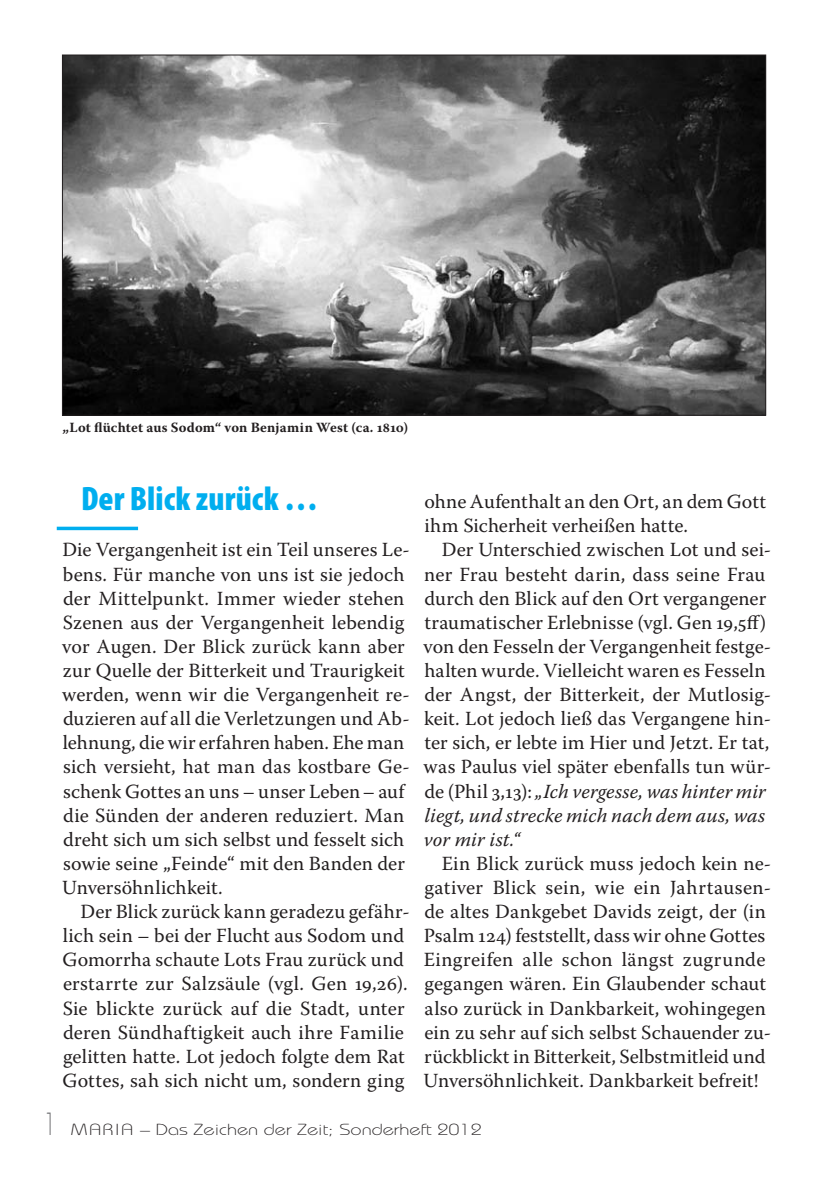
<style>
.page{position:relative;width:823px;height:1191px;background:#fff}
.page>*{position:absolute;margin:0;border:0;box-sizing:border-box;transform-origin:0 0}
.t1{font:900 condensed 34px "Myriad Pro";letter-spacing:.005em;color:#00aeef}
.t2{font:20px/24.2px "Warnock Pro";letter-spacing:.005em;color:#231f20}
.t3{font:300 16px "Bauhaus";color:#231f20;scale:1.25 1}
.t4{font:700 14px "Warnock Pro";letter-spacing:.015em;color:#231f20}
.s1{font-style:italic}
.s2{font-size:32px;color:#6c6d70}
</style>
<div class="page">
<svg style="left:57px;top:526px;width:81px;height:4px"></svg>
<img style="left:64px;top:56px;width:699px;height:358px">
<p class="t4" style="left:62px;top:419px;width:347px">„Lot flüchtet aus Sodom“ von Benjamin West (ca. 1810)</p>
<h1 class="t1" style="left:81px;top:479px;width:238px">Der Blick zurück …</h1>
<p class="t2" style="left:62px;top:537px;width:349px">Die Vergangenheit ist ein Teil unseres Le&shy;bens. Für manche von uns ist sie jedoch der Mittelpunkt. Immer wieder stehen Szenen aus der Vergangenheit lebendig vor Augen. Der Blick zurück kann aber zur Quelle der Bitterkeit und Traurigkeit werden, wenn wir die Vergangenheit re&shy;duzieren auf all die Verletzungen und Ab&shy;lehnung, die wir erfahren haben. Ehe man sich versieht, hat man das kostbare Ge&shy;schenk Gottes an uns – unser Leben– auf die Sünden der anderen reduziert. Man dreht sich um sich selbst und fesselt sich sowie seine „Feinde“ mit den Banden der Unversöhnlichkeit.</p>
<p class="t2" style="left:63px;top:899px;width:348px;text-indent:18px">Der Blick zurück kann geradezu gefähr&shy;lich sein – bei der Flucht aus Sodom und Gomorrha schaute Lots Frau zurück und erstarrte zur Salzsäule (vgl. Gen 19,26).<br>Sie blickte zurück auf die Stadt, unter deren Sündhaftigkeit auch ihre Familie gelitten hatte. Lot jedoch folgte dem Rat Gottes, sah sich nicht um, sondern ging</p>
<p class="t2" style="left:424px;top:489px;width:343px">ohne Aufenthalt an den Ort, an dem Gott ihm Sicherheit verheißen hatte.</p>
<p class="t2" style="left:423px;top:537px;width:349px;text-indent:18px">Der Unterschied zwischen Lot und sei&shy;ner Frau besteht darin, dass seine Frau durch den Blick auf den Ort vergangener traumatischer Erlebnisse (vgl. Gen 19,5ff) von den Fesseln der Vergangenheit festge&shy;halten wurde. Vielleicht waren es Fesseln der Angst, der Bitterkeit, der Mutlosig&shy;keit. Lot jedoch ließ das Vergangene hin&shy;ter sich, er lebte im Hier und Jetzt. Er tat, was Paulus viel später ebenfalls tun wür&shy;de (Phil 3,13): <span class="s1">„Ich vergesse, was hinter mir liegt, und strecke mich nach dem aus, was vor mir ist.“</span></p>
<p class="t2" style="left:423px;top:851px;width:349px;text-indent:18px">Ein Blick zurück muss jedoch kein ne&shy;gativer Blick sein, wie ein Jahrtausen&shy;de altes Dankgebet Davids zeigt, der (in Psalm 124) feststellt, dass wir ohne Gottes Eingreifen alle schon längst zugrunde gegangen wären. Ein Glaubender schaut also zurück in Dankbarkeit, wohingegen ein zu sehr auf sich selbst Schauender zu&shy;rückblickt in Bitterkeit, Selbstmitleid und Unversöhnlichkeit. Dankbarkeit befreit!</p>
<p class="t3" style="left:43px;top:1120px;width:352px"><span class="s2">1</span> MARIA – Das Zeichen der Zeit; Sonderheft 2012</p>
</div>
